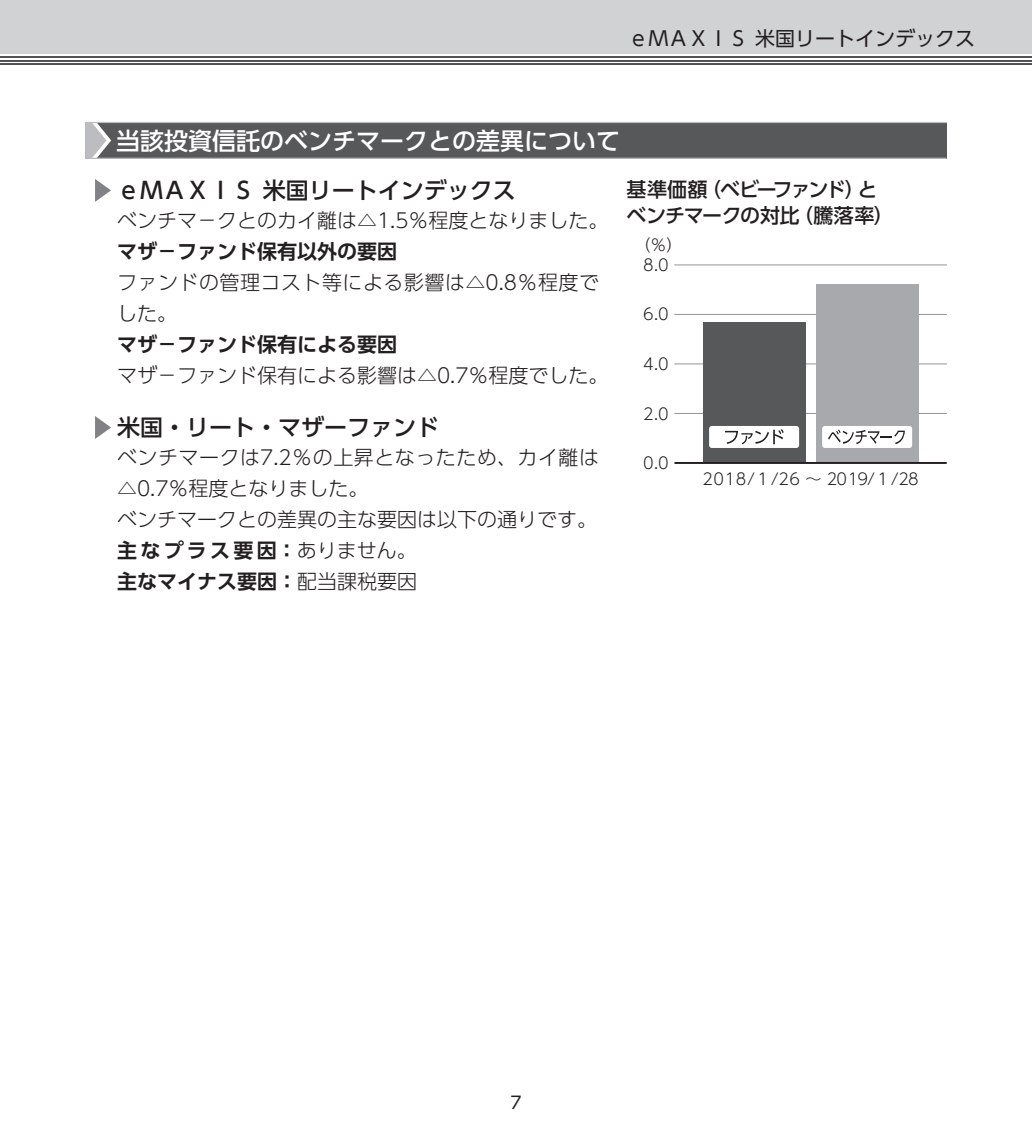
<style>
.page{position:relative;width:1032px;height:1134px;background:#fff}
.page>*{position:absolute;margin:0;border:0;box-sizing:border-box;transform-origin:0 0}
.t1{font:24px "UD Shin Go Pro Medium 90 msp RKSJ H";color:#fff}
.t2{font:23px "UD Shin Go Pro Medium 90 msp RKSJ H";color:#231f20}
.t3{font:20px/31px "UD Shin Go Pro Light 90 msp RKSJ H";color:#231f20}
.t4{font:20px/31px "UD Shin Go Pro De Bold 90 msp RKSJ H";color:#231f20}
.t5{font:20px/31px "UD Shin Go Pro Light 90 msp RKSJ H";letter-spacing:.025em;color:#231f20}
.t6{font:20px/26px "UD Shin Go Pro Medium 90 msp RKSJ H";letter-spacing:-.045em;color:#231f20}
.t7{font:20px "UD Shin Go Pro Regular 90 msp RKSJ H";color:#231f20}
.t8{font:17px "UD Shin Go Pro Regular 90 msp RKSJ H";color:#231f20}
.t9{font:16px "UD Shin Go Pro Light 90 msp RKSJ H";letter-spacing:.04em;color:#231f20}
.s1{font-family:"UD Shin Go Pro Light 90 msp RKSJ H"}
</style>
<div class="page">
<div style="left:0;top:0;width:1032px;height:54px;background:#d1d2d4"></div>
<hr style="left:0;top:63px;width:1032px;height:2px;background:#535355">
<hr style="left:0;top:60px;width:1032px;height:1px;background:#535355">
<hr style="left:0;top:56px;width:1032px;height:2px;background:#535355">
<div style="left:85px;top:122px;width:862px;height:36px;background:#57585a"></div>
<hr style="left:85px;top:158px;width:861px;height:1px;background:#bcbdc0">
<hr style="left:85px;top:122px;width:862px;height:1px;background:#bcbdc0">
<svg style="left:85px;top:123px;width:26px;height:35px"></svg>
<svg style="left:95px;top:179px;width:16px;height:23px"></svg>
<svg style="left:95px;top:416px;width:16px;height:23px"></svg>
<hr style="left:674px;top:265px;width:272px;height:1px;background:#939598">
<hr style="left:674px;top:314px;width:272px;height:1px;background:#939598">
<hr style="left:674px;top:364px;width:272px;height:1px;background:#939598">
<hr style="left:674px;top:413px;width:272px;height:1px;background:#939598">
<div style="left:703px;top:322px;width:102px;height:141px;background:#57585a"></div>
<div style="left:816px;top:284px;width:102px;height:179px;background:#a8a9ad"></div>
<hr style="left:674px;top:462px;width:272px;height:2px;background:#231f20">
<div style="left:709px;top:426px;width:90px;height:22px;background:#fff;border-radius:3px"></div>
<svg style="left:725px;top:429px;width:59px;height:15px"></svg>
<div style="left:822px;top:426px;width:90px;height:22px;background:#fff;border-radius:3px"></div>
<svg style="left:828px;top:429px;width:77px;height:15px"></svg>
<p class="t7" style="left:628px;top:31px;width:348px">ｅＭＡＸＩＳ 米国リートインデックス</p>
<p class="t1" style="left:116px;top:131px;width:506px">当該投資信託のベンチマークとの差異について</p>
<p class="t2" style="left:117px;top:182px;width:400px">ｅＭＡＸＩＳ 米国リートインデックス</p>
<p class="t3" style="left:117px;top:207px;width:493px">ベンチマ－クとのカイ離は△1.5％程度となりました。</p>
<p class="t4" style="left:117px;top:238px;width:281px">マザ－ファンド保有以外の要因</p>
<p class="t5" style="left:117px;top:269px;width:484px">ファンドの管理コスト等による影響は△0.8％程度でした。</p>
<p class="t4" style="left:117px;top:331px;width:281px">マザ－ファンド保有による要因</p>
<p class="t3" style="left:117px;top:362px;width:493px">マザ－ファンド保有による影響は△0.7％程度でした。</p>
<p class="t2" style="left:117px;top:419px;width:324px">米国・リート・マザーファンド</p>
<p class="t3" style="left:117px;top:444px;width:484px">ベンチマークは7.2％の上昇となったため、カイ離は△0.7％程度となりました。<br>ベンチマークとの差異の主な要因は以下の通りです。</p>
<p class="t4" style="left:117px;top:537px;width:301px">主なプラス要因：<span class="s1">ありません。</span>主なマイナス要因：<span class="s1">配当課税要因</span></p>
<p class="t6" style="left:626px;top:179px;width:269px">基準価額（ベビーファンド）とベンチマークの対比（騰落率）</p>
<p class="t9" style="left:634px;top:239px;width:49px">（％）</p>
<p class="t9" style="left:643px;top:259px;width:27px">8.0</p>
<p class="t9" style="left:643px;top:308px;width:27px">6.0</p>
<p class="t9" style="left:643px;top:358px;width:27px">4.0</p>
<p class="t9" style="left:643px;top:407px;width:27px">2.0</p>
<p class="t9" style="left:643px;top:457px;width:27px">0.0</p>
<p class="t9" style="left:702px;top:473px;width:218px">2018/１/26 ～ 2019/１/28</p>
<p class="t8" style="left:510px;top:1096px;width:13px">7</p>
</div>
